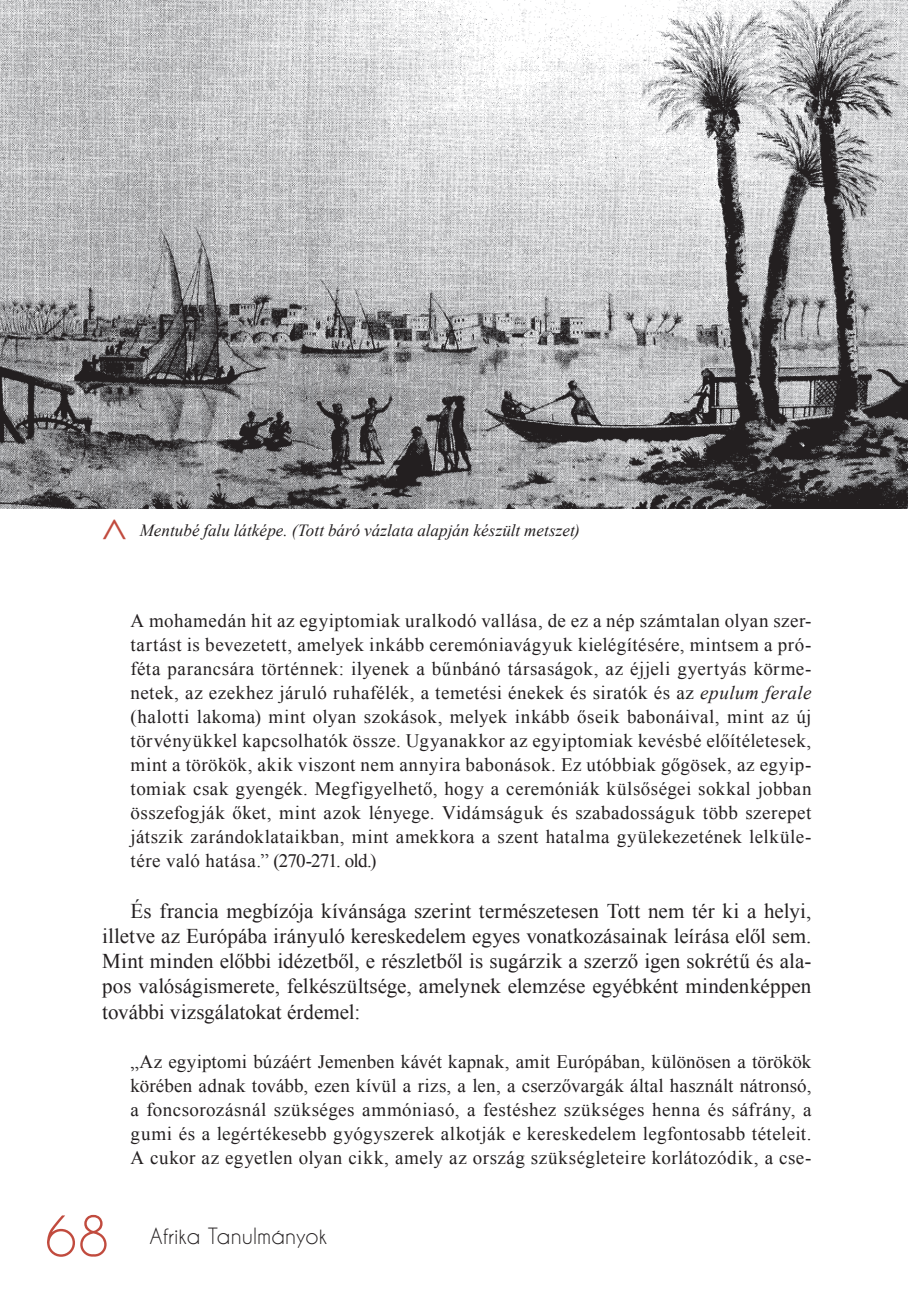
<style>
.page{position:relative;width:908px;height:1304px;background:#fff}
.page>*{position:absolute;margin:0;border:0;box-sizing:border-box;transform-origin:0 0}
.t1{font:52px "Caviar Dreams";color:#c14b3e}
.t2{font:44px "Chantelli Antiqua";color:#c14b3e}
.t3{font:21px/25.2px "Times New Roman";color:#231f20;text-align:justify}
.t4{font:21px "Caviar Dreams";color:#231f20}
.t5{font:19px/24px "Times New Roman";letter-spacing:.025em;color:#231f20;text-align:justify}
.t6{font:italic 17px "Times New Roman";letter-spacing:.005em;color:#231f20}
.s1{font-style:italic}
</style>
<div class="page">
<img style="left:0;top:0;width:907px;height:509px">
<h2 class="t2" style="left:145px;top:518px;width:25px;rotate:90deg">&lt;</h2>
<p class="t6" style="left:140px;top:518px;width:441px">Mentubé falu látképe. (Tott báró vázlata alapján készült metszet)</p>
<p class="t5" style="left:130px;top:609px;width:682px">A mohamedán hit az egyiptomiak uralkodó vallása, de ez a nép számtalan olyan szer&shy;tartást is bevezetett, amelyek inkább ceremóniavágyuk kielégítésére, mintsem a pró&shy;féta parancsára történnek: ilyenek a bűnbánó társaságok, az éjjeli gyertyás körme&shy;netek, az ezekhez járuló ruhafélék, a temetési énekek és siratók és az <span class="s1">epulum ferale </span>(halotti lakoma) mint olyan szokások, melyek inkább őseik babonáival, mint az új törvényükkel kapcsolhatók össze. Ugyanakkor az egyiptomiak kevésbé előítéletesek, mint a törökök, akik viszont nem annyira babonások. Ez utóbbiak gőgösek, az egyip&shy;tomiak csak gyengék. Megfigyelhető, hogy a ceremóniák külsőségei sokkal jobban összefogják őket, mint azok lényege. Vidámságuk és szabadosságuk több szerepet játszik zarándoklataikban, mint amekkora a szent hatalma gyülekezetének lelküle&shy;tére való hatása.” (270-271. old.)</p>
<p class="t3" style="left:102px;top:898px;width:710px;text-indent:28px">És francia megbízója kívánsága szerint természetesen Tott nem tér ki a helyi, illetve az Európába irányuló kereskedelem egyes vonatkozásainak leírása elől sem.<br>Mint minden előbbi idézetből, e részletből is sugárzik a szerző igen sokrétű és ala&shy;pos valóságismerete, felkészültsége, amelynek elemzése egyébként mindenképpen további vizsgálatokat érdemel:</p>
<p class="t5" style="left:130px;top:1049px;width:682px">„Az egyiptomi búzáért Jemenben kávét kapnak, amit Európában, különösen a törökök körében adnak tovább, ezen kívül a rizs, a len, a cserzővargák által használt nátronsó, a foncsorozásnál szükséges ammóniasó, a festéshez szükséges henna és sáfrány, a gumi és a legértékesebb gyógyszerek alkotják e kereskedelem legfontosabb tételeit.<br>A cukor az egyetlen olyan cikk, amely az ország szükségleteire korlátozódik, a cse-</p>
<h1 class="t1" style="left:45px;top:1208px;width:66px">68</h1>
<p class="t4" style="left:149px;top:1225px;width:179px">Afrika Tanulmányok</p>
</div>
